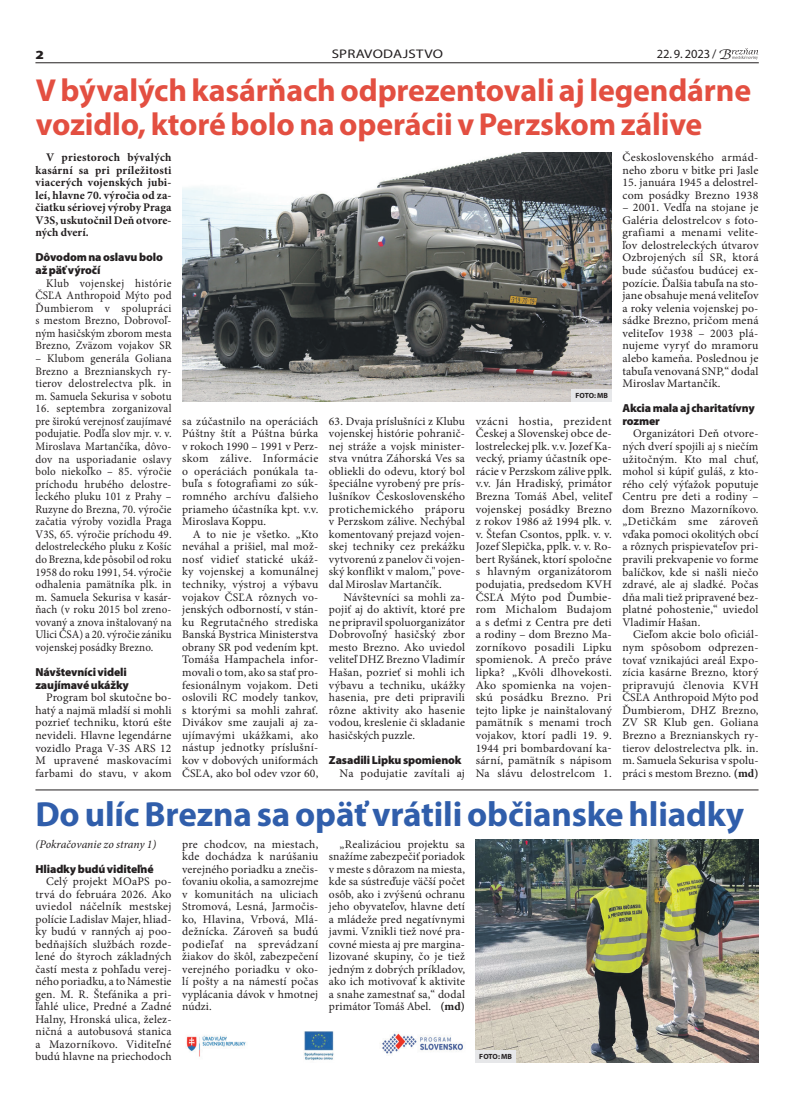
<style>
.page{position:relative;width:794px;height:1110px;background:#fff}
.page>*{position:absolute;margin:0;border:0;box-sizing:border-box;transform-origin:0 0}
.t1{font:700 35px "Myriad Pro";letter-spacing:-.005em;color:#305eab}
.t2{font:700 31.88px/34.4px "Myriad Pro";letter-spacing:-.005em;color:#e34f41}
.t3{font:12.5px "Myriad Pro";letter-spacing:.015em;color:#231f20;scale:1.19 1}
.t4{font:12.5px "Myriad Pro";letter-spacing:.015em;color:#231f20}
.t5{font:900 12.5px "Myriad Pro";color:#231f20;scale:1.19 1}
.t6{font:11.62px/12.5px "Minion Pro";letter-spacing:.01em;color:#231f20;text-align:justify}
.t7{font:11.62px/12.5px "Minion Pro";letter-spacing:.01em;color:#231f20;text-align:justify;scale:.95 1}
.t8{font:700 11.62px/12.5px "Minion Pro";letter-spacing:.005em;color:#231f20;text-align:justify}
.t9{font:900 11.62px/12.5px "Myriad Pro";letter-spacing:-.01em;color:#231f20}
.t10{font:italic 11.62px "Minion Pro";letter-spacing:-.005em;color:#231f20}
.t11{font:700 7.5px "Myriad Pro";color:#231f20}
.s1{font-family:"Cerigo Swa Itc TEE";font-style:italic;font-size:13.38px;color:#fff}
.s2{font-weight:700}
</style>
<div class="page">
<hr style="left:35px;top:63px;width:723px;height:1px;background:#231f20">
<svg style="left:732px;top:48px;width:26px;height:12px"></svg>
<img style="left:186px;top:1031px;width:277px;height:30px">
<img style="left:476px;top:839px;width:282px;height:222px">
<div style="left:476px;top:1049px;width:40px;height:12px;background:#e6e7e9"></div>
<hr style="left:35px;top:789px;width:723px;height:1px;background:#231f20">
<img style="left:182px;top:152px;width:430px;height:250px">
<div style="left:572px;top:389px;width:40px;height:13px;background:#e6e7e9"></div>
<p class="t5" style="left:35px;top:48px;width:9px">2</p>
<p class="t4" style="left:657px;top:46px;width:77px">22. 9. 2023 / <span class="s1">B</span></p>
<p class="t3" style="left:332px;top:46px;width:95px">SPRAVODAJSTVO</p>
<h2 class="t2" style="left:36px;top:71px;width:717px">V bývalých kasárňach odprezentovali aj legendárne vozidlo, ktoré bolo na operácii v Perzskom zálive</h2>
<p class="t8" style="left:35px;top:151px;width:138px;text-indent:11px">V priestoroch bývalých kasární sa pri príležitosti viacerých vojenských jubi&shy;leí, hlavne 70. výročia od za&shy;čiatku sériovej výroby Praga V3S, uskutočnil Deň otvore&shy;ných dverí.</p>
<p class="t9" style="left:35px;top:251px;width:129px">Dôvodom na oslavu bolo až päť výročí</p>
<p class="t7" style="left:35px;top:276px;width:145px;text-indent:11px">Klub vojenskej histórie ČSĽA Anthropoid Mýto pod Ďumbierom v spolupráci s mestom Brezno, Dobrovoľ&shy;ným hasičským zborom mesta Brezno, Zväzom vojakov SR</p>
<p class="t7" style="left:35px;top:352px;width:145px">– Klubom generála Goliana Brezno a Breznianskych ry&shy;tierov delostrelectva plk. in m. Samuela Sekurisa v sobotu</p>
<p class="t7" style="left:35px;top:402px;width:145px">16. septembra zorganizoval pre širokú verejnosť zaujímavé podujatie. Podľa slov mjr. v. v.<br>Miroslava Martančíka, dôvo&shy;dov na usporiadanie oslavy bolo niekoľko – 85. výročie príchodu hrubého delostre&shy;leckého pluku 101 z Prahy – Ruzyne do Brezna, 70. výročie začatia výroby vozidla Praga V3S, 65. výročie príchodu 49. delostreleckého pluku z Košíc do Brezna, kde pôsobil od roku 1958 do roku 1991, 54. výročie odhalenia pamätníka plk. in m. Samuela Sekurisa v kasár&shy;ňach (v roku 2015 bol zreno&shy;vovaný a znova inštalovaný na Ulici ČSA) a 20. výročie zániku vojenskej posádky Brezno.</p>
<p class="t9" style="left:35px;top:665px;width:95px">Návštevníci videli zaujímavé ukážky</p>
<p class="t6" style="left:35px;top:691px;width:138px;text-indent:11px">Program bol skutočne bo&shy;hatý a najmä mladší si mohli pozrieť techniku, ktorú ešte nevideli. Hlavne legendárne vozidlo Praga V-3S ARS 12<br>M upravené maskovacími farbami do stavu, v akom</p>
<p class="t6" style="left:182px;top:414px;width:138px">sa zúčastnilo na operáciách Púštny štít a Púštna búrka v rokoch 1990 – 1991 v Perz&shy;skom zálive. Informácie o operáciách ponúkala ta&shy;buľa s fotografiami zo súk&shy;romného archívu ďalšieho priameho účastníka kpt. v.v.<br>Miroslava Koppu.</p>
<p class="t6" style="left:182px;top:527px;width:138px;text-indent:11px">A to nie je všetko. „Kto neváhal a prišiel, mal mož&shy;nosť vidieť statické ukáž&shy;ky vojenskej a komunálnej techniky, výstroj a výbavu vojakov ČSĽA rôznych vo&shy;jenských odborností, v stán&shy;ku Regrutačného strediska Banská Bystrica Ministerstva obrany SR pod vedením kpt.<br>Tomáša Hampachela infor&shy;movali o tom, ako sa stať pro&shy;fesionálnym vojakom. Deti oslovili RC modely tankov, s ktorými sa mohli zahrať.<br>Divákov sme zaujali aj za&shy;ujímavými ukážkami, ako nástup jednotky príslušní&shy;kov v dobových uniformách ČSĽA, ako bol odev vzor 60,</p>
<p class="t6" style="left:329px;top:414px;width:138px">63. Dvaja príslušníci z Klubu vojenskej histórie pohranič&shy;nej stráže a vojsk minister&shy;stva vnútra Záhorská Ves sa obliekli do odevu, ktorý bol špeciálne vyrobený pre prís&shy;lušníkov Československého protichemického práporu v Perzskom zálive. Nechýbal komentovaný prejazd vojen&shy;skej techniky cez prekážku vytvorenú z panelov či vojen&shy;ský konflikt v malom," pove&shy;dal Miroslav Martančík.</p>
<p class="t6" style="left:329px;top:590px;width:138px;text-indent:15px">Návštevníci sa mohli za&shy;pojiť aj do aktivít, ktoré pre ne pripravil spoluorganizátor Dobrovoľný hasičský zbor mesto Brezno. Ako uviedol veliteľ DHZ Brezno Vladimír Hašan, pozrieť si mohli ich výbavu a techniku, ukážky hasenia, pre deti pripravili rôzne aktivity ako hasenie vodou, kreslenie či skladanie hasičských puzzle.</p>
<p class="t9" style="left:329px;top:753px;width:134px">Zasadili Lipku spomienok</p>
<p class="t6" style="left:339px;top:766px;width:127px">Na podujatie zavítali aj</p>
<p class="t11" style="left:575px;top:391px;width:34px">FOTO: MB</p>
<p class="t6" style="left:476px;top:414px;width:138px">vzácni hostia, prezident Českej a Slovenskej obce de&shy;lostreleckej plk. v.v. Jozef Ka&shy;vecký, priamy účastník ope&shy;rácie v Perzskom zálive pplk. v.v. Ján Hradiský, primátor Brezna Tomáš Abel, veliteľ vojenskej posádky Brezno z rokov 1986 až 1994 plk. v. v. Štefan Csontos, pplk. v. v.<br>Jozef Slepička, pplk. v. v. Ro&shy;bert Ryšánek, ktorí spoločne s hlavným organizátorom podujatia, predsedom KVH ČSĽA Mýto pod Ďumbie&shy;rom Michalom Budajom a s deťmi z Centra pre deti a rodiny – dom Brezno Ma&shy;zorníkovo posadili Lipku spomienok. A prečo práve lipka? „Kvôli dlhovekosti.<br>Ako spomienka na vojen&shy;skú posádku Brezno. Pri tejto lipke je nainštalovaný pamätník s menami troch vojakov, ktorí padli 19. 9.<br>1944 pri bombardovaní ka&shy;sární, pamätník s nápisom Na slávu delostrelcom 1.</p>
<p class="t6" style="left:622px;top:151px;width:138px">Československého armád&shy;neho zboru v bitke pri Jasle</p>
<p class="t6" style="left:622px;top:176px;width:138px">15. januára 1945 a delostrel&shy;com posádky Brezno 1938</p>
<p class="t6" style="left:622px;top:201px;width:138px">– 2001. Vedľa na stojane je Galéria delostrelcov s foto&shy;grafiami a menami velite&shy;ľov delostreleckých útvarov Ozbrojených síl SR, ktorá bude súčasťou budúcej ex&shy;pozície. Ďalšia tabuľa na sto&shy;jane obsahuje mená veliteľov a roky velenia vojenskej po&shy;sádke Brezno, pričom mená veliteľov 1938 – 2003 plá&shy;nujeme vyryť do mramoru alebo kameňa. Poslednou je tabuľa venovaná SNP,“ dodal Miroslav Martančík.</p>
<p class="t9" style="left:622px;top:402px;width:134px">Akcia mala aj charitatívny rozmer</p>
<p class="t6" style="left:622px;top:427px;width:138px;text-indent:11px">Organizátori Deň otvore&shy;ných dverí spojili aj s niečím užitočným. Kto mal chuť, mohol si kúpiť guláš, z kto&shy;rého celý výťažok poputuje Centru pre deti a rodiny – dom Brezno Mazorníkovo. „Detičkám sme zároveň vďaka pomoci okolitých obcí a rôznych prispievateľov pri&shy;pravili prekvapenie vo forme balíčkov, kde si našli niečo zdravé, ale aj sladké. Počas dňa mali tiež pripravené bez&shy;platné pohostenie,“ uviedol Vladimír Hašan.</p>
<p class="t6" style="left:622px;top:628px;width:138px;text-indent:11px">Cieľom akcie bolo oficiál&shy;nym spôsobom odprezen&shy;tovať vznikajúci areál Expo&shy;zícia kasárne Brezno, ktorý pripravujú členovia KVH ČSĽA Anthropoid Mýto pod Ďumbierom, DHZ Brezno, ZV SR Klub gen. Goliana Brezno a Breznianskych ry&shy;tierov delostrelectva plk. in. m. Samuela Sekurisa v spolu&shy;práci s mestom Brezno. <span class="s2">(md)</span></p>
<h1 class="t1" style="left:35px;top:791px;width:710px">Do ulíc Brezna sa opäť vrátili občianske hliadky</h1>
<p class="t10" style="left:35px;top:835px;width:122px">(Pokračovanie zo strany 1)</p>
<p class="t9" style="left:35px;top:862px;width:120px">Hliadky budú viditeľné</p>
<p class="t6" style="left:35px;top:875px;width:138px;text-indent:11px">Celý projekt MOaPS po&shy;trvá do februára 2026. Ako uviedol náčelník mestskej polície Ladislav Majer, hliad&shy;ky budú v ranných aj poo&shy;bedňajších službách rozde&shy;lené do štyroch základných častí mesta z pohľadu verej&shy;ného poriadku, a to Námestie gen. M. R. Štefánika a pri&shy;ľahlé ulice, Predné a Zadné Halny, Hronská ulica, želez&shy;ničná a autobusová stanica a Mazorníkovo. Viditeľné budú hlavne na priechodoch</p>
<p class="t6" style="left:182px;top:837px;width:138px">pre chodcov, na miestach, kde dochádza k narúšaniu verejného poriadku a znečis&shy;ťovaniu okolia, a samozrejme v komunitách na uliciach Stromová, Lesná, Jarmočis&shy;ko, Hlavina, Vrbová, Mlá&shy;dežnícka. Zároveň sa budú podieľať na sprevádzaní žiakov do škôl, zabezpečení verejného poriadku v oko&shy;lí pošty a na námestí počas vyplácania dávok v hmotnej núdzi.</p>
<p class="t6" style="left:329px;top:837px;width:138px;text-indent:11px">„Realizáciou projektu sa snažíme zabezpečiť poriadok v meste s dôrazom na miesta, kde sa sústreďuje väčší počet osôb, ako i zvýšenú ochranu jeho obyvateľov, hlavne detí a mládeže pred negatívnymi javmi. Vznikli tiež nové pra&shy;covné miesta aj pre margina&shy;lizované skupiny, čo je tiež jedným z dobrých príkladov, ako ich motivovať k aktivite a snahe zamestnať sa,“ dodal primátor Tomáš Abel. <span class="s2">(md)</span></p>
<p class="t11" style="left:479px;top:1050px;width:34px">FOTO: MB</p>
</div>
